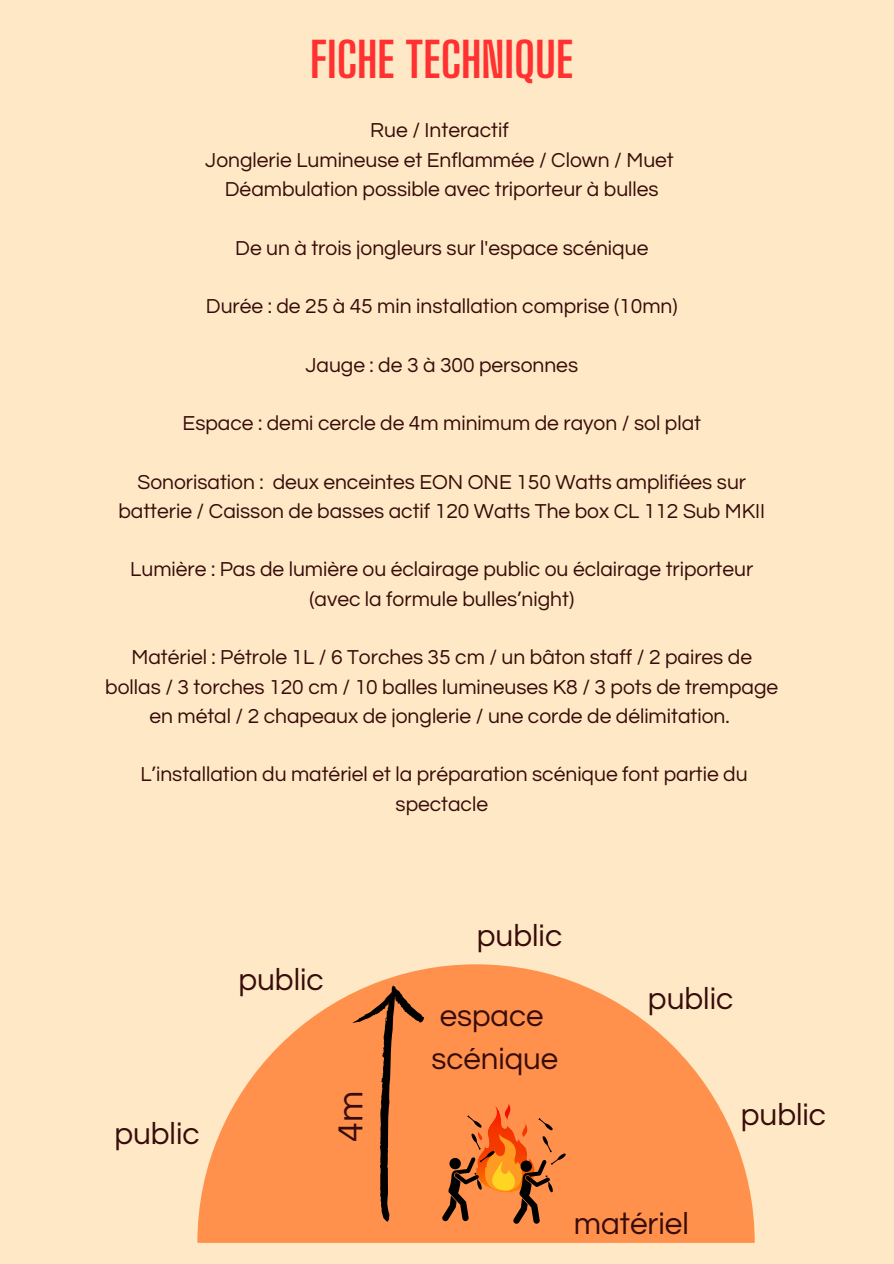
<style>
.page{position:relative;width:894px;height:1264px;background:#fff}
.page>*{position:absolute;margin:0;border:0;box-sizing:border-box;transform-origin:0 0}
.t1{font:700 48px "Big Shoulders Display";color:#ff3131}
.t2{font:36px "Questrial";color:#370c0a}
.t3{font:31.5px "Questrial";color:#370c0a}
.t4{font:31.2px/42.8px "Questrial";color:#370c0a}
.t5{font:21px/29.2px "Questrial";color:#370c0a;text-align:center}
</style>
<div class="page">
<div style="left:0;top:0;width:893px;height:1263px;background:#ffe8c5"></div>
<svg style="left:197px;top:964px;width:557px;height:278px;fill:#ff914d"></svg>
<svg style="left:352px;top:985px;width:72px;height:236px;background:#df7f44"></svg>
<svg style="left:441px;top:1103px;width:124px;height:120px;background:#dd7938"></svg>
<p class="t1" style="left:310px;top:31px;width:265px">FICHE TECHNIQUE</p>
<h1 class="t5" style="left:370px;top:116px;width:140px">Rue / Interactif</h1>
<p class="t5" style="left:205px;top:146px;width:470px">Jonglerie Lumineuse et Enflammée / Clown / Muet</p>
<p class="t5" style="left:225px;top:175px;width:435px">Déambulation possible avec triporteur à bulles</p>
<p class="t5" style="left:235px;top:233px;width:414px">De un à trois jongleurs sur l'espace scénique</p>
<p class="t5" style="left:206px;top:292px;width:473px">Durée : de 25 à 45 min installation comprise (10mn)</p>
<p class="t5" style="left:305px;top:350px;width:274px">Jauge : de 3 à 300 personnes</p>
<p class="t5" style="left:182px;top:409px;width:519px">Espace : demi cercle de 4m minimum de rayon / sol plat</p>
<p class="t5" style="left:118px;top:467px;width:648px">Sonorisation : deux enceintes EON ONE 150 Watts amplifiées sur batterie / Caisson de basses actif 120 Watts The box CL 112 Sub MKII</p>
<p class="t5" style="left:130px;top:555px;width:624px">Lumière : Pas de lumière ou éclairage public ou éclairage triporteur (avec la formule bulles’night)</p>
<p class="t5" style="left:105px;top:643px;width:674px">Matériel : Pétrole 1L / 6 Torches 35 cm / un bâton staff / 2 paires de bollas / 3 torches 120 cm / 10 balles lumineuses K8 / 3 pots de trempage en métal / 2 chapeaux de jonglerie / une corde de délimitation.</p>
<p class="t5" style="left:140px;top:760px;width:608px">L’installation du matériel et la préparation scénique font partie du spectacle</p>
<p class="t3" style="left:114px;top:1117px;width:87px">public</p>
<h3 class="t3" style="left:238px;top:964px;width:87px">public</h3>
<p class="t2" style="left:333px;top:1141px;width:53px;rotate:-90deg">4m</p>
<h2 class="t3" style="left:476px;top:920px;width:87px">public</h2>
<h3 class="t4" style="left:431px;top:995px;width:128px">espace scénique</h3>
<h3 class="t3" style="left:647px;top:983px;width:87px">public</h3>
<p class="t3" style="left:740px;top:1099px;width:87px">public</p>
<p class="t3" style="left:573px;top:1207px;width:117px">matériel</p>
</div>
